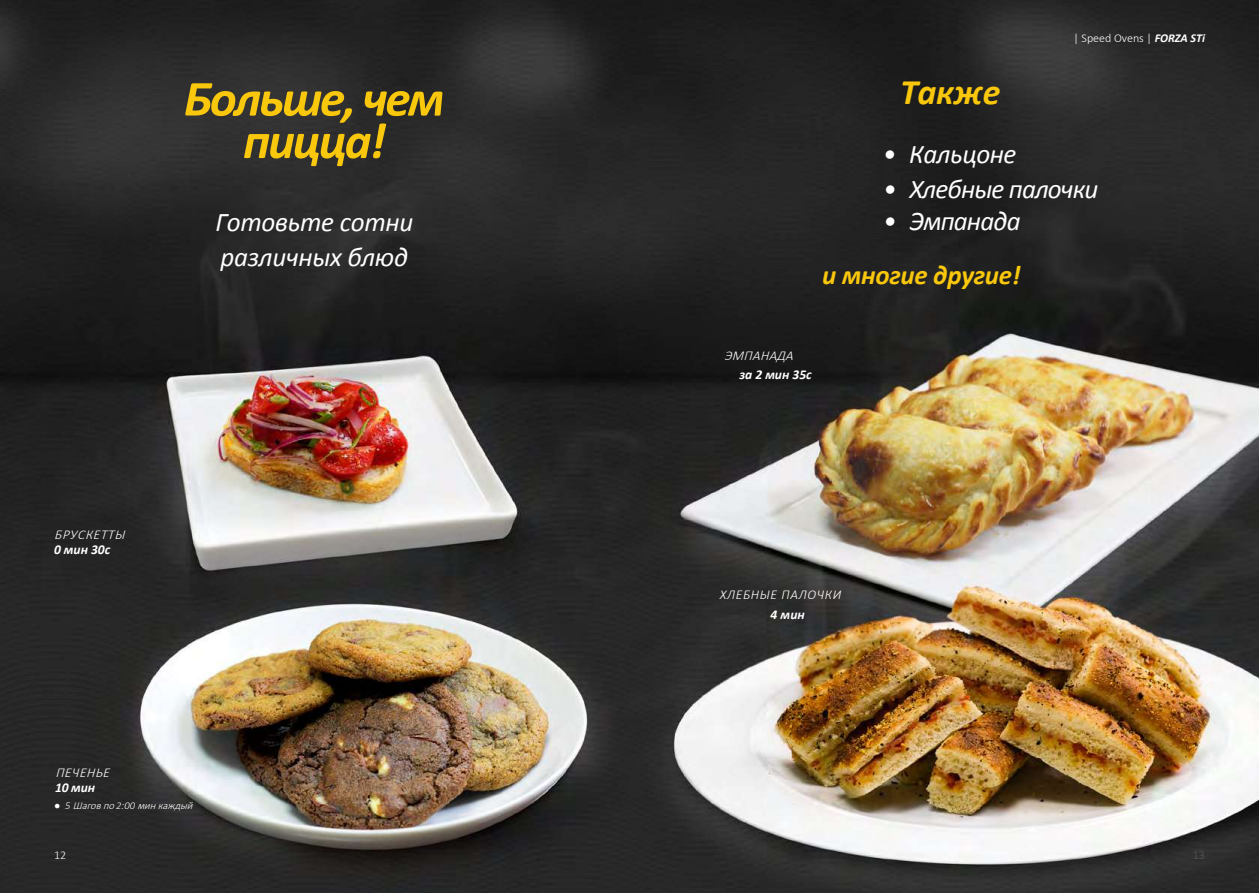
<style>
.page{position:relative;width:1259px;height:893px;background:#fff}
.page>*{position:absolute;margin:0;border:0;box-sizing:border-box;transform-origin:0 0}
.t1{font:italic 700 51px "Calibri";letter-spacing:-.045em;color:#f9c70c}
.t2{font:italic 700 36px "Calibri";letter-spacing:-.015em;color:#f9c70c}
.t3{font:italic 27px/35.5px "Calibri";letter-spacing:-.015em;color:#fff}
.t4{font:italic 700 27px "Calibri";letter-spacing:-.01em;color:#f9c70c}
.t5{font:italic 700 13.5px "Calibri";color:#fff}
.t6{font:italic 300 13.5px "Calibri";color:#fff}
.t7{font:italic 300 13.5px "Calibri";letter-spacing:.045em;color:#fff}
.t8{font:300 12px "Calibri";color:#fff}
.t9{font:300 12px "Calibri";color:#575756}
.t10{font:italic 300 10.5px "Calibri";color:#fff}
.s1{font-weight:700;font-style:italic}
.s2{font-style:inherit}
</style>
<div class="page">
<img style="left:0;top:0;width:1259px;height:893px">
<p class="t8" style="left:1073px;top:31px;width:133px">| Speed Ovens | <span class="s1">FORZA STi</span></p>
<h1 class="t1" style="left:184px;top:66px;width:262px">Больше, чем</h1>
<h2 class="t2" style="left:900px;top:69px;width:102px">Также</h2>
<h1 class="t1" style="left:243px;top:109px;width:144px">пицца!</h1>
<p class="t3" style="left:882px;top:135px;width:135px">• Кальцоне</p>
<p class="t3" style="left:883px;top:170px;width:217px">• Хлебные палочки</p>
<p class="t3" style="left:883px;top:202px;width:139px">• Эмпанада</p>
<p class="t4" style="left:822px;top:258px;width:200px">и многие другие!</p>
<p class="t3" style="left:216px;top:203px;width:199px">Готовьте сотни различных блюд</p>
<p class="t6" style="left:54px;top:526px;width:76px">БРУСКЕТТЫ</p>
<p class="t5" style="left:54px;top:540px;width:58px">0 мин 30с</p>
<p class="t6" style="left:55px;top:764px;width:60px">ПЕЧЕНЬЕ</p>
<p class="t5" style="left:55px;top:778px;width:41px">10 мин</p>
<p class="t10" style="left:54px;top:799px;width:143px"><span class="s2">● 5</span> Шагов по<span class="s2">2 : 0 0</span> минкаждый</p>
<p class="t8" style="left:54px;top:847px;width:14px">12</p>
<p class="t6" style="left:724px;top:347px;width:75px">ЭМПАНАДА</p>
<p class="t5" style="left:739px;top:366px;width:74px">за 2 мин 35с</p>
<p class="t7" style="left:720px;top:586px;width:123px">ХЛЕБНЫЕ ПАЛОЧКИ</p>
<p class="t5" style="left:770px;top:604px;width:36px">4 мин</p>
<p class="t9" style="left:1192px;top:847px;width:14px">13</p>
</div>
